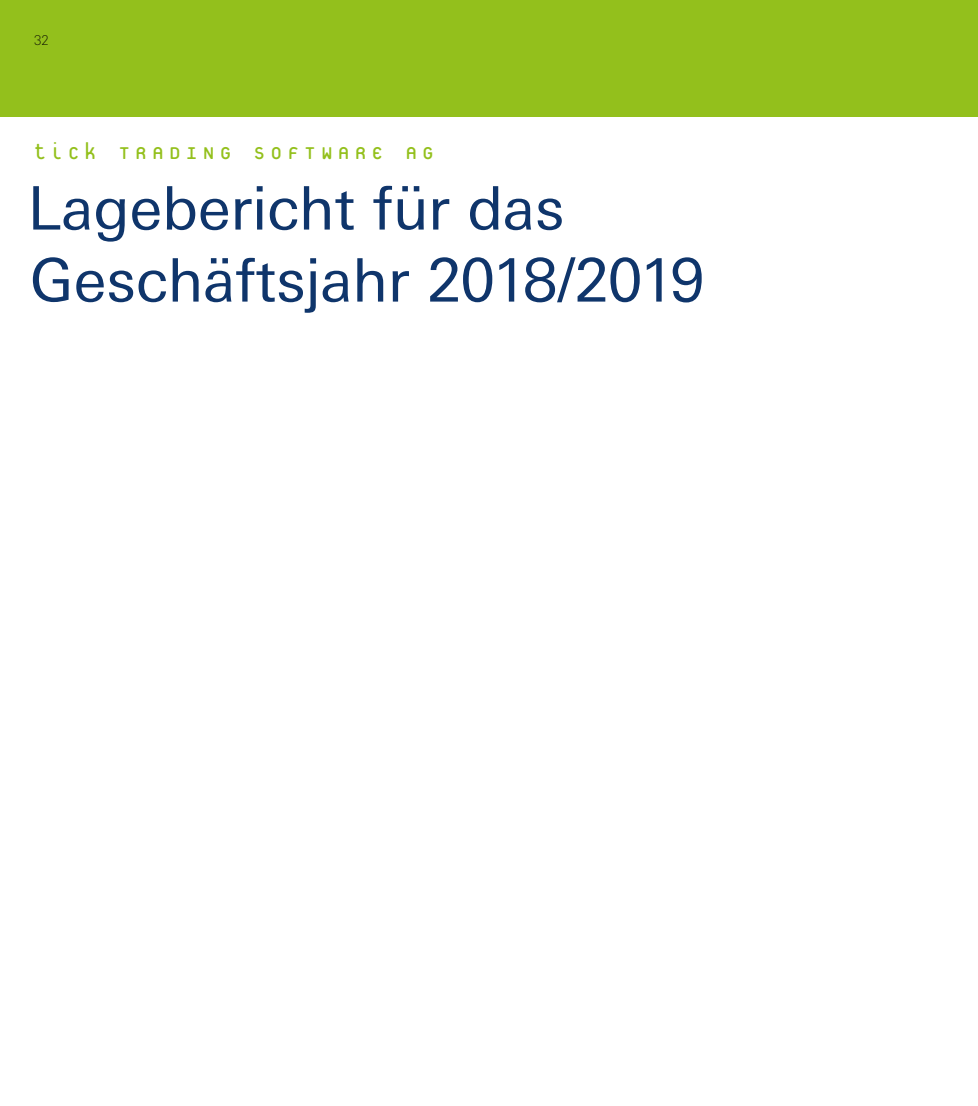
<style>
.page{position:relative;width:978px;height:1106px;background:#fff}
.page>*{position:absolute;margin:0;border:0;box-sizing:border-box;transform-origin:0 0}
.t1{font:60px/72px "Linotype Univers Basic";color:#0f356b}
.t2{font:25.5px "Platelet";letter-spacing:.2em;color:#93c01c}
.t3{font:100 13.5px "Linotype Univers Basic";color:#000}
</style>
<div class="page">
<div style="left:0;top:0;width:978px;height:117px;background:#93c01c"></div>
<p class="t3" style="left:34px;top:32px;width:16px">32</p>
<p class="t2" style="left:34px;top:141px;width:402px">tick TRADING SOFTWARE AG</p>
<p class="t1" style="left:27px;top:172px;width:679px">Lagebericht für das<br>Geschäftsjahr 2018/2019</p>
</div>
